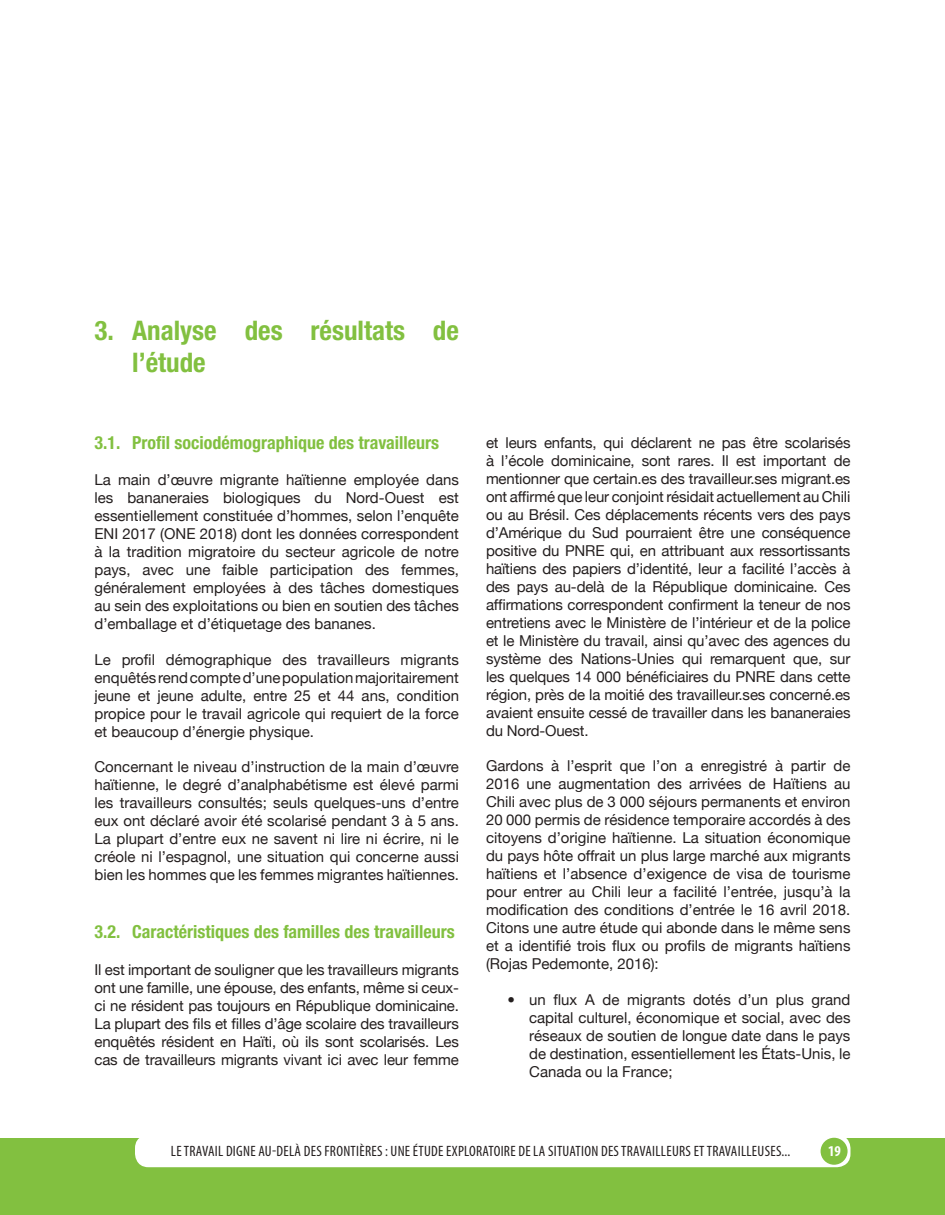
<style>
.page{position:relative;width:945px;height:1215px;background:#fff}
.page>*{position:absolute;margin:0;border:0;box-sizing:border-box;transform-origin:0 0}
.t1{font:700 condensed 27px/32.4px "Helvetica Neue";color:#82c040}
.t2{font:700 condensed 18px "Helvetica Neue";color:#82c040}
.t3{font:15px/18px "Helvetica Neue";color:#241f1f;text-align:justify}
.t4{font:condensed 15px "Myriad Pro";letter-spacing:.02em;color:#241f1f}
.t5{font:700 condensed 15px "Myriad Pro";color:#fff}
</style>
<div class="page">
<div style="left:0;top:1138px;width:14px;height:64px;background:#82c040"></div>
<div style="left:0;top:1143px;width:14px;height:72px;background:#82c040"></div>
<div style="left:14px;top:1138px;width:931px;height:59px;background:#82c040"></div>
<div style="left:14px;top:1143px;width:931px;height:72px;background:#82c040"></div>
<div style="left:135px;top:1135px;width:715px;height:32px;background:#fff;border-radius:13px"></div>
<div style="left:821px;top:1138px;width:27px;height:27px;background:#82c040;border-radius:50%"></div>
<h1 class="t1" style="left:132px;top:314px;width:328px;text-indent:-38px">3. Analyse des résultats de l’étude</h1>
<p class="t2" style="left:94px;top:431px;width:346px">3.1. Profil sociodémographique des travailleurs</p>
<p class="t3" style="left:94px;top:471px;width:366px">La main d’œuvre migrante haïtienne employée dans les bananeraies biologiques du Nord-Ouest est essentiellement constituée d’hommes, selon l’enquête ENI 2017 (ONE 2018) dont les données correspondent à la tradition migratoire du secteur agricole de notre pays, avec une faible participation des femmes, généralement employées à des tâches domestiques au sein des exploitations ou bien en soutien des tâches d’emballage et d’étiquetage des bananes.</p>
<p class="t3" style="left:94px;top:650px;width:366px">Le profil démographique des travailleurs migrants enquêtés rend compte d’une population majoritairement jeune et jeune adulte, entre 25 et 44 ans, condition propice pour le travail agricole qui requiert de la force et beaucoup d’énergie physique.</p>
<p class="t3" style="left:94px;top:758px;width:366px">Concernant le niveau d’instruction de la main d’œuvre haïtienne, le degré d’analphabétisme est élevé parmi les travailleurs consultés; seuls quelques-uns d’entre eux ont déclaré avoir été scolarisé pendant 3 à 5 ans.<br>La plupart d’entre eux ne savent ni lire ni écrire, ni le créole ni l’espagnol, une situation qui concerne aussi bien les hommes que les femmes migrantes haïtiennes.</p>
<p class="t2" style="left:94px;top:921px;width:362px">3.2. Caractéristiques des familles des travailleurs</p>
<p class="t3" style="left:94px;top:960px;width:366px">Il est important de souligner que les travailleurs migrants ont une famille, une épouse, des enfants, même si ceux&shy;ci ne résident pas toujours en République dominicaine.<br>La plupart des fils et filles d’âge scolaire des travailleurs enquêtés résident en Haïti, où ils sont scolarisés. Les cas de travailleurs migrants vivant ici avec leur femme</p>
<p class="t3" style="left:486px;top:433px;width:366px">et leurs enfants, qui déclarent ne pas être scolarisés à l’école dominicaine, sont rares. Il est important de mentionner que certain.es des travailleur.ses migrant.es ont affirmé que leur conjoint résidait actuellement au Chili ou au Brésil. Ces déplacements récents vers des pays d’Amérique du Sud pourraient être une conséquence positive du PNRE qui, en attribuant aux ressortissants haïtiens des papiers d’identité, leur a facilité l’accès à des pays au-delà de la République dominicaine. Ces affirmations correspondent confirment la teneur de nos entretiens avec le Ministère de l’intérieur et de la police et le Ministère du travail, ainsi qu’avec des agences du système des Nations-Unies qui remarquent que, sur les quelques 14 000 bénéficiaires du PNRE dans cette région, près de la moitié des travailleur.ses concerné.es avaient ensuite cessé de travailler dans les bananeraies du Nord-Ouest.</p>
<p class="t3" style="left:486px;top:757px;width:366px">Gardons à l’esprit que l’on a enregistré à partir de 2016 une augmentation des arrivées de Haïtiens au Chili avec plus de 3 000 séjours permanents et environ 20 000 permis de résidence temporaire accordés à des citoyens d’origine haïtienne. La situation économique du pays hôte offrait un plus large marché aux migrants haïtiens et l’absence d’exigence de visa de tourisme pour entrer au Chili leur a facilité l’entrée, jusqu’à la modification des conditions d’entrée le 16 avril 2018.<br>Citons une autre étude qui abonde dans le même sens et a identifié trois flux ou profils de migrants haïtiens (Rojas Pedemonte, 2016):</p>
<p class="t3" style="left:529px;top:990px;width:323px;text-indent:-22px">• un flux A de migrants dotés d’un plus grand capital culturel, économique et social, avec des réseaux de soutien de longue date dans le pays de destination, essentiellement les États-Unis, le Canada ou la France;</p>
<p class="t4" style="left:171px;top:1142px;width:621px">LE TRAVAIL DIGNE AU-DELÀ DES FRONTIÈRES : UNE ÉTUDE EXPLORATOIRE DE LA SITUATION DES TRAVAILLEURS ET TRAVAILLEUSES...</p>
<p class="t5" style="left:828px;top:1141px;width:14px">19</p>
</div>
